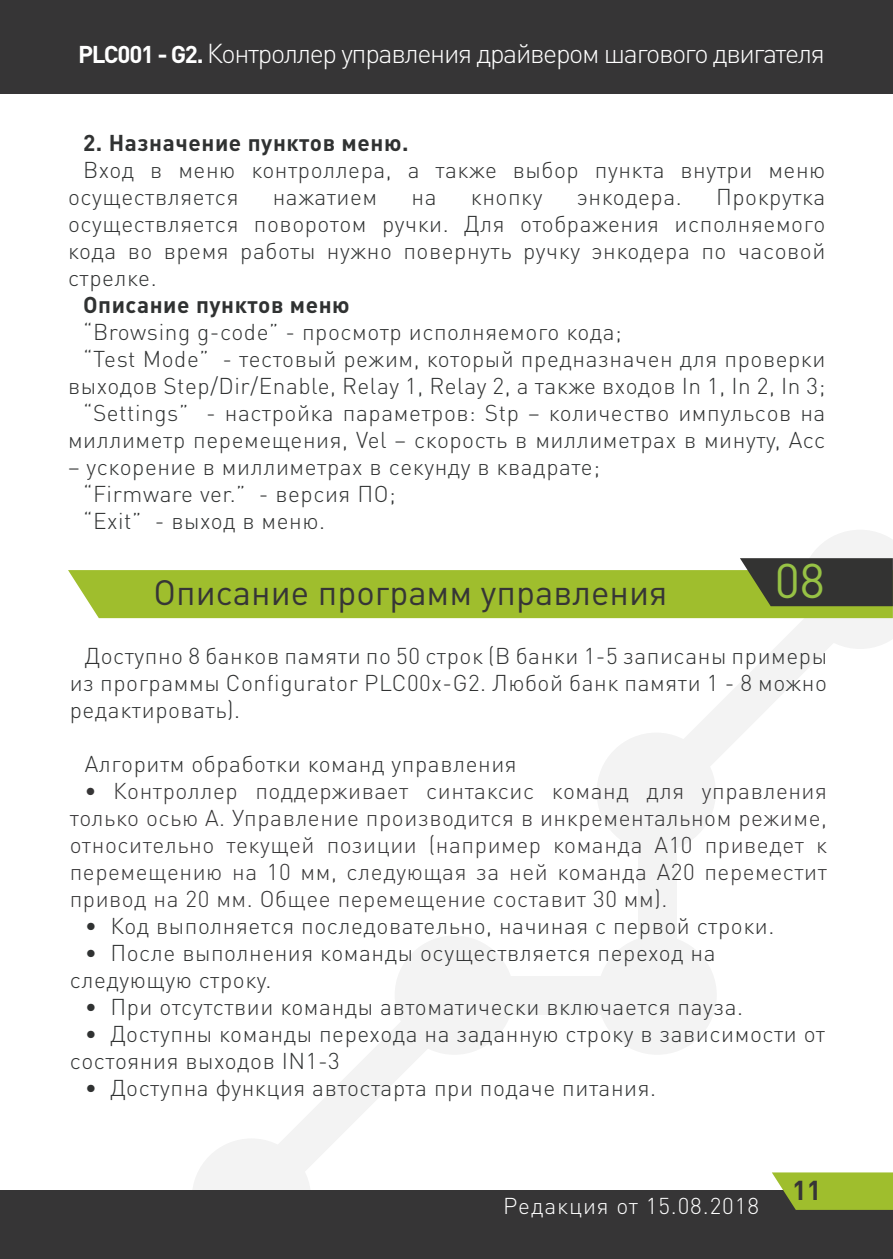
<style>
.page{position:relative;width:893px;height:1259px;background:#fff}
.page>*{position:absolute;margin:0;border:0;box-sizing:border-box;transform-origin:0 0}
.t1{font:48px "DIN Pro";color:#97c245}
.head{font:34.8px "DIN Pro";color:#363536}
.t2{font:300 27px "DIN Pro";letter-spacing:-.05em;color:#fff}
.t3{font:700 27px "DIN Pro";color:#363536}
.Пт_10{font:300 22.8px/27px "DIN Pro";letter-spacing:.025em;color:#303232}
.Пт_10-2{font:300 22.8px/27px "DIN Pro";letter-spacing:.025em;color:#363536;text-align:justify}
.Пт_10-3{font:700 22.8px "DIN Pro";letter-spacing:.025em;color:#303232}
.t4{font:300 22.8px "DIN Pro";letter-spacing:.04em;color:#fff}
.s1{font-weight:700;font-size:24px}
.s2{font-weight:500}
</style>
<div class="page">
<div style="left:395px;top:935px;width:119px;height:119px;background:#f3f3f3;border-radius:50%"></div>
<div style="left:597px;top:732px;width:119px;height:120px;background:#f3f3f3;border-radius:50%"></div>
<div style="left:597px;top:935px;width:120px;height:119px;background:#f3f3f3;border-radius:50%"></div>
<div style="left:192px;top:1138px;width:119px;height:119px;background:#f3f3f3;border-radius:50%"></div>
<div style="left:638px;top:792px;width:39px;height:203px;background:#f3f3f3"></div>
<div style="left:464px;top:976px;width:203px;height:38px;background:#f3f3f3"></div>
<svg style="left:268px;top:1002px;width:212px;height:169px"></svg>
<div style="left:0;top:0;width:893px;height:94px;background:#363536"></div>
<div style="left:0;top:1190px;width:893px;height:69px;background:#363536"></div>
<svg style="left:772px;top:1172px;width:121px;height:38px;background:#99b534"></svg>
<svg style="left:68px;top:530px;width:825px;height:236px"></svg>
<p class="t2" style="left:78px;top:35px;width:748px"><span class="s1">PLC001 - G2.</span> Контроллер управления драйвером шагового двигателя</p>
<p class="Пт_10-3" style="left:83px;top:127px;width:327px">2. Назначение пунктов меню.</p>
<p class="Пт_10" style="left:68px;top:155px;width:759px;text-indent:15px">Вход в меню контроллера, а также выбор пункта внутри меню осуществляется</p>
<p class="Пт_10" style="left:68px;top:182px;width:759px;text-align:justify;text-indent:648px">Прокрутка осуществляется поворотом ручки. Для отображения исполняемого кода во время работы нужно повернуть ручку энкодера по часовой стрелке.</p>
<p class="Пт_10-3" style="left:83px;top:289px;width:268px">Описание пунктов меню</p>
<p class="Пт_10" style="left:83px;top:317px;width:540px">“Browsing g-code” - просмотр исполняемого кода;</p>
<p class="Пт_10" style="left:68px;top:344px;width:759px;text-align:right">“Test Mode” - тестовый режим, который предназначен для проверки выходов Step/Dir/Enable, Relay 1, Relay 2, а также входов In 1, In 2, In 3;</p>
<p class="Пт_10" style="left:68px;top:398px;width:759px;text-align:right">“Settings” - настройка параметров: Stp – количество импульсов на миллиметр перемещения, Vel – скорость в миллиметрах в минуту, Acc</p>
<p class="Пт_10" style="left:68px;top:452px;width:533px">– ускорение в миллиметрах в секунду в квадрате;</p>
<p class="Пт_10" style="left:83px;top:479px;width:314px">“Firmware ver.” - версия ПО;</p>
<p class="Пт_10" style="left:83px;top:506px;width:243px">“Exit” - выход в меню.</p>
<p class="Пт_10" style="left:273px;top:182px;width:106px">нажатием</p>
<p class="Пт_10" style="left:411px;top:182px;width:27px">на</p>
<p class="Пт_10" style="left:471px;top:182px;width:73px">кнопку</p>
<p class="Пт_10" style="left:577px;top:182px;width:106px">энкодера.</p>
<p class="head" style="left:153px;top:569px;width:515px">Описание программ управления</p>
<p class="t1" style="left:775px;top:548px;width:52px">08</p>
<p class="Пт_10" style="left:70px;top:641px;width:759px;text-align:justify;text-indent:15px">Доступно 8 банков памяти по 50 строк (В банки 1-5 записаны примеры из программы Configurator PLC00x-G2. Любой банк памяти 1 - 8 можно редактировать).</p>
<p class="Пт_10" style="left:85px;top:749px;width:433px">Алгоритм обработки команд управления</p>
<p class="Пт_10-2" style="left:70px;top:776px;width:759px;text-indent:15px"><span class="s2">•</span> Контроллер поддерживает синтаксис команд для управления только осью А. Управление производится в инкрементальном режиме, относительно текущей позиции (например команда А10 приведет к перемещению на 10 мм, следующая за ней команда А20 переместит привод на 20 мм. Общее перемещение составит 30 мм).</p>
<p class="Пт_10" style="left:85px;top:911px;width:691px">• Код выполняется последовательно, начиная с первой строки.</p>
<p class="Пт_10" style="left:70px;top:938px;width:647px;text-indent:15px">• После выполнения команды осуществляется переход на следующую строку.</p>
<p class="Пт_10" style="left:85px;top:992px;width:660px">• При отсутствии команды автоматически включается пауза.</p>
<p class="Пт_10" style="left:70px;top:1019px;width:757px;text-indent:15px">• Доступны команды перехода на заданную строку в зависимости от состояния выходов IN1-3</p>
<p class="Пт_10" style="left:85px;top:1073px;width:573px">• Доступна функция автостарта при подаче питания.</p>
<p class="t4" style="left:503px;top:1190px;width:257px">Редакция от 15.08.2018</p>
<p class="t3" style="left:792px;top:1171px;width:31px">11</p>
</div>
